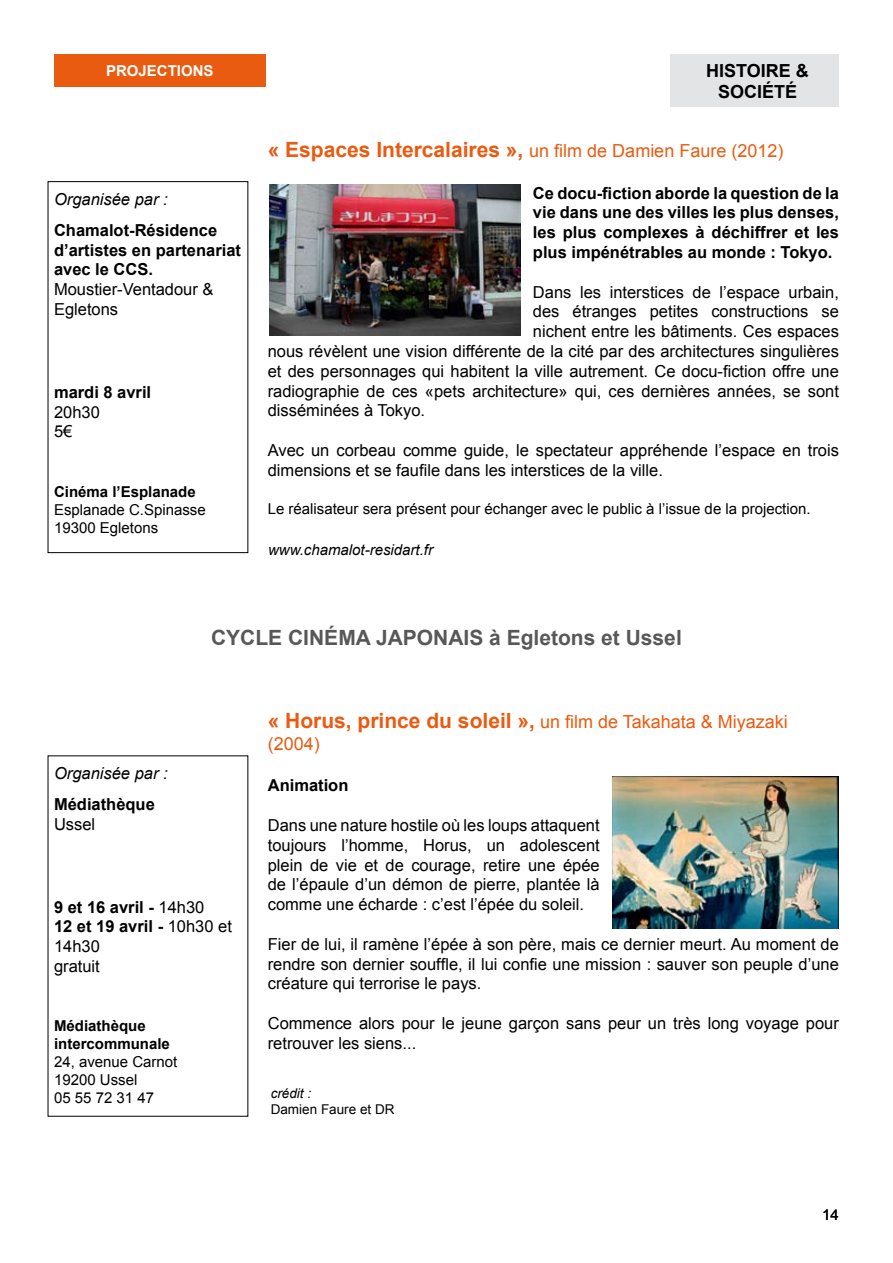
<style>
.page{position:relative;width:893px;height:1263px;background:#fff}
.page>*{position:absolute;margin:0;border:0;box-sizing:border-box;transform-origin:0 0}
.t1{font:700 21px "Arial";color:#58585a}
.t2{font:18px/21.6px "Arial";color:#e95b10}
.t3{font:700 18px/21.6px "Arial";color:#000;text-align:center}
.t4{font:16.5px/19.8px "Arial";color:#000}
.t5{font:700 16.5px/19.8px "Arial";color:#000}
.t6{font:italic 16.5px "Arial";color:#000}
.t7{font:15px/18px "Arial";color:#000}
.t8{font:700 15px/18px "Arial";color:#000}
.t9{font:italic 15px "Arial";color:#000}
.t10{font:700 15px "Arial";color:#fff}
.t11{font:13.5px "Arial";color:#000}
.t12{font:italic 13.5px "Arial";color:#000}
.s1{font-weight:700;font-size:21px}
.s2{font-weight:700}
</style>
<div class="page">
<div style="left:48px;top:181px;width:200px;height:372px;border:1px solid #000"></div>
<div style="left:54px;top:54px;width:212px;height:32px;background:#e95b10"></div>
<div style="left:670px;top:54px;width:169px;height:53px;background:#e3e4e5"></div>
<img style="left:269px;top:184px;width:251px;height:152px">
<img style="left:612px;top:776px;width:227px;height:152px">
<p class="t10" style="left:106px;top:61px;width:109px">PROJECTIONS</p>
<p class="t6" style="left:54px;top:189px;width:115px">Organisée par :</p>
<p class="t5" style="left:54px;top:221px;width:189px">Chamalot-Résidence d’artistes en partenariat avec le CCS.</p>
<p class="t4" style="left:54px;top:280px;width:161px">Moustier-Ventadour &amp;<br>Egletons</p>
<p class="t5" style="left:54px;top:383px;width:99px">mardi 8 avril</p>
<p class="t4" style="left:54px;top:402px;width:47px">20h30<br>5€</p>
<p class="t8" style="left:54px;top:483px;width:143px">Cinéma l’Esplanade</p>
<p class="t7" style="left:54px;top:501px;width:153px">Esplanade C.Spinasse<br>19300 Egletons</p>
<p class="t3" style="left:706px;top:60px;width:104px">HISTOIRE &amp;<br>SOCIÉTÉ</p>
<p class="t2" style="left:268px;top:140px;width:517px"><span class="s1">« Espaces Intercalaires »,</span> un film de Damien Faure (2012)</p>
<p class="t5" style="left:533px;top:183px;width:308px;text-align:justify">Ce docu-fiction aborde la question de la vie dans une des villes les plus denses, les plus complexes à déchiffrer et les plus impénétrables au monde : Tokyo.</p>
<p class="t4" style="left:533px;top:282px;width:307px">Dans les interstices de l’espace urbain,</p>
<p class="t4" style="left:533px;top:302px;width:307px">des étranges petites constructions se</p>
<p class="t4" style="left:533px;top:322px;width:308px">nichent entre les bâtiments. Ces espaces</p>
<p class="t4" style="left:268px;top:341px;width:573px">nous révèlent une vision différente de la cité par des architectures singulières</p>
<p class="t4" style="left:268px;top:361px;width:573px">et des personnages qui habitent la ville autrement. Ce docu-fiction offre une</p>
<p class="t4" style="left:268px;top:381px;width:573px">radiographie de ces «pets architecture» qui, ces dernières années, se sont</p>
<p class="t4" style="left:268px;top:401px;width:159px">disséminées à Tokyo.</p>
<p class="t4" style="left:268px;top:440px;width:573px">Avec un corbeau comme guide, le spectateur appréhende l’espace en trois dimensions et se faufile dans les interstices de la ville.</p>
<p class="t7" style="left:268px;top:499px;width:544px">Le réalisateur sera présent pour échanger avec le public à l’issue de la projection.</p>
<p class="t9" style="left:268px;top:540px;width:167px">www.chamalot-residart.fr</p>
<p class="t1" style="left:211px;top:623px;width:472px">CYCLE CINÉMA JAPONAIS à Egletons et Ussel</p>
<p class="t6" style="left:54px;top:763px;width:115px">Organisée par :</p>
<p class="t5" style="left:54px;top:795px;width:102px">Médiathèque</p>
<p class="t4" style="left:54px;top:814px;width:43px">Ussel</p>
<p class="t4" style="left:54px;top:897px;width:179px"><span class="s2">9 et 16 avril -</span> 14h30<br><span class="s2">12 et 19 avril -</span> 10h30 et<br>14h30<br>gratuit</p>
<p class="t8" style="left:54px;top:1018px;width:117px">Médiathèque intercommunale</p>
<p class="t7" style="left:54px;top:1053px;width:125px">24, avenue Carnot<br>19200 Ussel<br>05 55 72 31 47</p>
<p class="t2" style="left:268px;top:711px;width:522px"><span class="s1">« Horus, prince du soleil »,</span> un film de Takahata &amp; Miyazaki (2004)</p>
<p class="t5" style="left:268px;top:776px;width:82px">Animation</p>
<p class="t4" style="left:268px;top:815px;width:333px;text-align:justify">Dans une nature hostile où les loups attaquent toujours l’homme, Horus, un adolescent plein de vie et de courage, retire une épée de l’épaule d’un démon de pierre, plantée là comme une écharde : c’est l’épée du soleil.</p>
<p class="t4" style="left:268px;top:934px;width:573px;text-align:justify">Fier de lui, il ramène l’épée à son père, mais ce dernier meurt. Au moment de rendre son dernier souffle, il lui confie une mission : sauver son peuple d’une créature qui terrorise le pays.</p>
<p class="t4" style="left:268px;top:1013px;width:573px">Commence alors pour le jeune garçon sans peur un très long voyage pour retrouver les siens...</p>
<p class="t12" style="left:271px;top:1085px;width:42px">crédit :</p>
<p class="t11" style="left:271px;top:1101px;width:125px">Damien Faure et DR</p>
<p class="t7" style="left:822px;top:1206px;width:18px">14</p>
</div>
